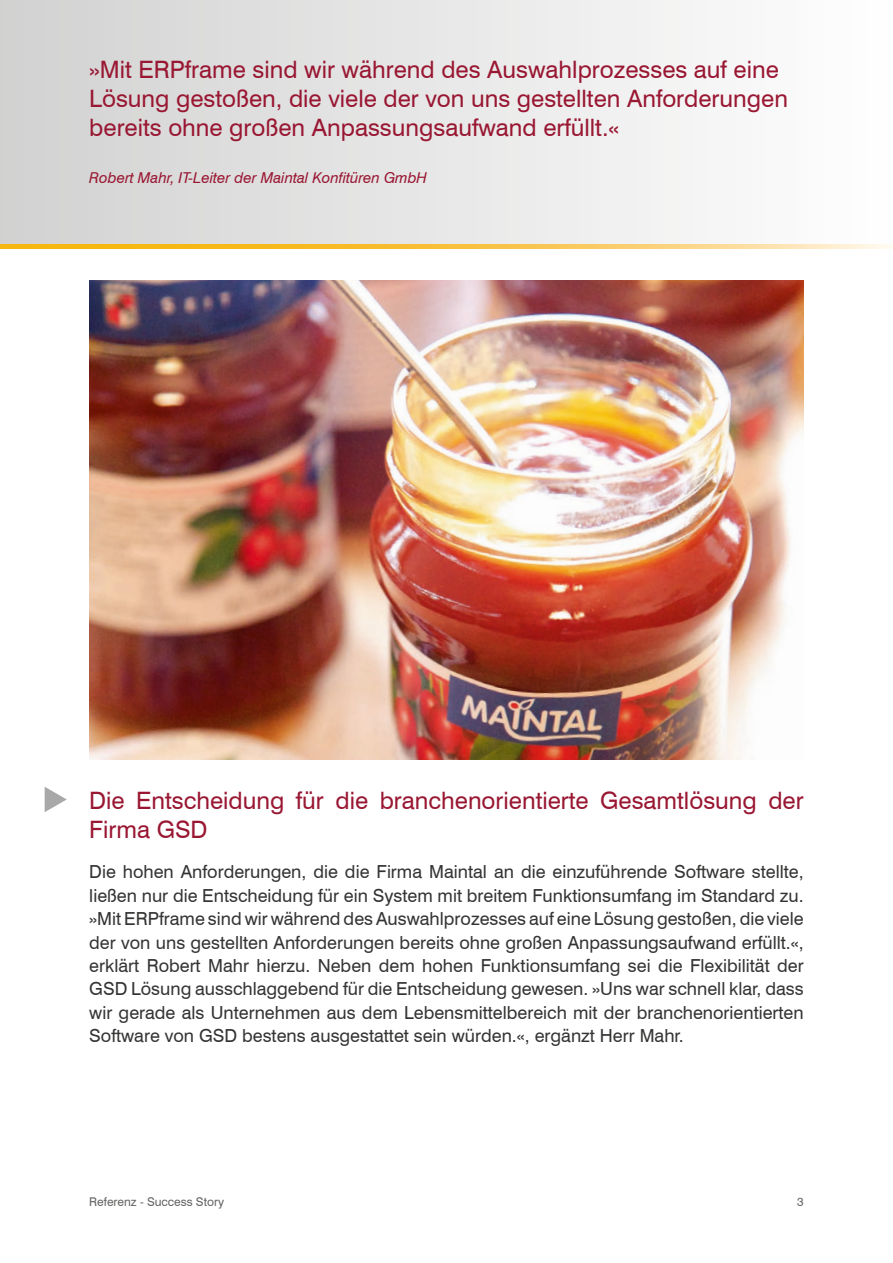
<style>
.page{position:relative;width:893px;height:1263px;background:#fff}
.page>*{position:absolute;margin:0;border:0;box-sizing:border-box;transform-origin:0 0}
.t1{font:24px/28.8px "Swiss 721 BT";color:#991732}
.t2{font:18px/23.4px "Swiss 721 BT";color:#343433;text-align:justify}
.t3{font:italic 15px "Swiss 721 BT";color:#991732}
.t4{font:12px "Swiss 721 BT";color:#646463}
</style>
<div class="page">
<div style="left:0;top:0;width:893px;height:249px;background:linear-gradient(to right,#d2d1d1,#fff)"></div>
<svg style="left:0;top:244px;width:893px;height:5px;background:#f8c852"></svg>
<img style="left:89px;top:281px;width:715px;height:478px">
<svg style="left:45px;top:787px;width:22px;height:25px"></svg>
<p class="t1" style="left:89px;top:55px;width:700px">»Mit ERPframe sind wir während des Auswahlprozesses auf eine<br>Lösung gestoßen, die viele der von uns gestellten Anforderungen bereits ohne großen Anpassungsaufwand erfüllt.«</p>
<p class="t3" style="left:89px;top:168px;width:339px">Robert Mahr, IT-Leiter der Maintal Konfitüren GmbH</p>
<p class="t1" style="left:89px;top:786px;width:716px">Die Entscheidung für die branchenorientierte Gesamtlösung der<br>Firma GSD</p>
<p class="t2" style="left:89px;top:860px;width:716px">Die hohen Anforderungen, die die Firma Maintal an die einzuführende Software stellte, ließen nur die Entscheidung für ein System mit breitem Funktionsumfang im Standard zu. »Mit ERPframe sind wir während des Auswahlprozesses auf eine Lösung gestoßen, die viele der von uns gestellten Anforderungen bereits ohne großen Anpassungsaufwand erfüllt.«, erklärt Robert Mahr hierzu. Neben dem hohen Funktionsumfang sei die Flexibilität der GSD Lösung ausschlaggebend für die Entscheidung gewesen. »Uns war schnell klar, dass wir gerade als Unternehmen aus dem Lebensmittelbereich mit der branchenorientierten Software von GSD bestens ausgestattet sein würden.«, ergänzt Herr Mahr.</p>
<p class="t4" style="left:89px;top:1194px;width:136px">Referenz - Success Story</p>
<p class="t4" style="left:797px;top:1194px;width:8px">3</p>
</div>
